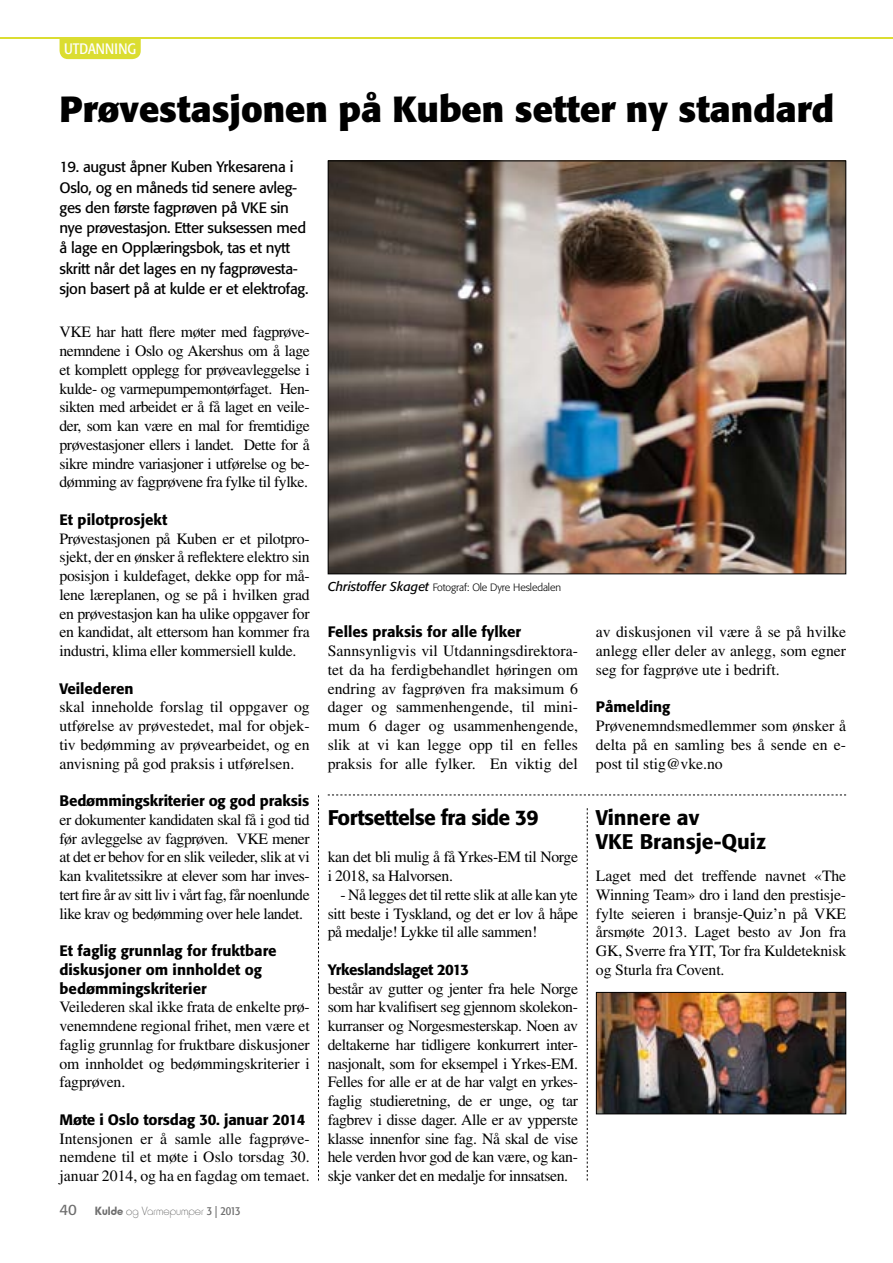
<style>
.page{position:relative;width:893px;height:1263px;background:#fff}
.page>*{position:absolute;margin:0;border:0;box-sizing:border-box;transform-origin:0 0}
.t1{font:700 36px "Formata";color:#000}
.t2{font:500 21px/24px "Formata";letter-spacing:-.01em;color:#000}
.t3{font:500 21px "Formata";letter-spacing:-.03em;color:#000}
.t4{font:15.75px/18.8px "Times";letter-spacing:-.01em;color:#000;text-align:justify}
.t5{font:15px/20.2px "Formata";letter-spacing:-.02em;color:#000}
.t6{font:500 15px/18.8px "Formata";color:#000}
.t7{font:500 15px "Formata";letter-spacing:-.025em;color:#000}
.t8{font:condensed 15px "Formata";color:#fff}
.t9{font:100 12px "Hammer";color:#565655}
.t10{font:300 10.5px "Formata";letter-spacing:-.01em;color:#000}
.s1{font-family:"Formata";font-weight:400;font-size:15px;color:#6e6e6e}
.s2{font-family:"Hammer Fat";font-weight:400;color:#6e6e6e}
.s3{font-family:"Formata";font-weight:400;font-stretch:condensed;color:#6e6e6e}
.s4{font-weight:400;font-style:italic;font-size:12.75px}
</style>
<div class="page">
<hr style="left:0;top:37px;width:893px;height:2px;background:#dbdd31">
<img style="left:330px;top:163px;width:514px;height:409px">
<img style="left:598px;top:994px;width:246px;height:118px">
<div style="left:596px;top:992px;width:250px;height:122px;border:1px solid #000"></div>
<svg style="left:328px;top:795px;width:518px;height:1px"></svg>
<svg style="left:318px;top:795px;width:1px;height:385px"></svg>
<svg style="left:587px;top:808px;width:1px;height:372px"></svg>
<div style="left:60px;top:39px;width:81px;height:20px;background:#dbdd31"></div>
<p class="t8" style="left:64px;top:40px;width:9px">UTDANNING</p>
<h1 class="t1" style="left:60px;top:87px;width:776px">Prøvestasjonen på Kuben setter ny standard</h1>
<p class="t5" style="left:60px;top:157px;width:250px">19. august åpner Kuben Yrkesarena i Oslo, og en måneds tid senere avleg&shy;ges den første fagprøven på VKE sin nye prøvestasjon. Etter suksessen med å lage en Opplæringsbok, tas et nytt skritt når det lages en ny fagprøvesta&shy;sjon basert på at kulde er et elektrofag.</p>
<p class="t4" style="left:60px;top:323px;width:252px">VKE har hatt flere møter med fagprøve&shy;nemndene i Oslo og Akershus om å lage et komplett opplegg for prøveavleggelse i kulde- og varmepumpemontørfaget. Hen&shy;sikten med arbeidet er å få laget en veile&shy;der, som kan være en mal for fremtidige prøvestasjoner ellers i landet. Dette for å sikre mindre variasjoner i utførelse og be&shy;dømming av fagprøvene fra fylke til fylke.</p>
<p class="t6" style="left:60px;top:510px;width:109px">Et pilotprosjekt</p>
<p class="t4" style="left:60px;top:529px;width:252px">Prøvestasjonen på Kuben er et pilotpro&shy;sjekt, der en ønsker å reflektere elektro sin posisjon i kuldefaget, dekke opp for må&shy;lene læreplanen, og se på i hvilken grad en prøvestasjon kan ha ulike oppgaver for en kandidat, alt ettersom han kommer fra industri, klima eller kommersiell kulde.</p>
<p class="t6" style="left:60px;top:679px;width:76px">Veilederen</p>
<p class="t4" style="left:60px;top:698px;width:252px">skal inneholde forslag til oppgaver og utførelse av prøvestedet, mal for objek&shy;tiv bedømming av prøvearbeidet, og en anvisning på god praksis i utførelsen.</p>
<p class="t6" style="left:60px;top:791px;width:251px">Bedømmingskriterier og god praksis</p>
<p class="t4" style="left:60px;top:810px;width:252px">er dokumenter kandidaten skal få i god tid før avleggelse av fagprøven. VKE mener at det er behov for en slik veileder, slik at vi kan kvalitetssikre at elever som har inves&shy;tert fire år av sitt liv i vårt fag, får noenlunde like krav og bedømming over hele landet.</p>
<p class="t6" style="left:60px;top:941px;width:219px">Et faglig grunnlag for fruktbare diskusjoner om innholdet og bedømmingskriterier</p>
<p class="t4" style="left:60px;top:998px;width:252px">Veilederen skal ikke frata de enkelte prø&shy;venemndene regional frihet, men være et faglig grunnlag for fruktbare diskusjoner om innholdet og bedømmingskriterier i fagprøven.</p>
<p class="t6" style="left:60px;top:1110px;width:247px">Møte i Oslo torsdag 30. januar 2014</p>
<p class="t4" style="left:60px;top:1129px;width:252px">Intensjonen er å samle alle fagprøve&shy;nemdene til et møte i Oslo torsdag 30. januar 2014, og ha en fagdag om temaet.</p>
<p class="t9" style="left:59px;top:1203px;width:183px"><span class="s1">40</span> <span class="s2">Kulde</span> og Varmepumper <span class="s3">3 | 2013</span></p>
<p class="t10" style="left:328px;top:581px;width:235px"><span class="s4">Christoffer Skaget</span> Fotograf: Ole Dyre Hesledalen</p>
<p class="t6" style="left:328px;top:623px;width:195px">Felles praksis for alle fylker</p>
<p class="t4" style="left:328px;top:641px;width:252px">Sannsynligvis vil Utdanningsdirektora&shy;tet da ha ferdigbehandlet høringen om endring av fagprøven fra maksimum 6 dager og sammenhengende, til mini&shy;mum 6 dager og usammenhengende, slik at vi kan legge opp til en felles praksis for alle fylker. En viktig del</p>
<h2 class="t3" style="left:328px;top:804px;width:212px">Fortsettelse fra side 39</h2>
<p class="t4" style="left:328px;top:848px;width:252px">kan det bli mulig å få Yrkes-EM til Norge i 2018, sa Halvorsen.</p>
<p class="t4" style="left:328px;top:885px;width:252px;text-indent:13px">- Nå legges det til rette slik at alle kan yte sitt beste i Tyskland, og det er lov å håpe på medalje! Lykke til alle sammen!</p>
<p class="t7" style="left:328px;top:960px;width:143px">Yrkeslandslaget 2013</p>
<p class="t4" style="left:328px;top:979px;width:252px">består av gutter og jenter fra hele Norge som har kvalifisert seg gjennom skolekon&shy;kurranser og Norgesmesterskap. Noen av deltakerne har tidligere konkurrert inter&shy;nasjonalt, som for eksempel i Yrkes-EM.<br>Felles for alle er at de har valgt en yrkes&shy;faglig studieretning, de er unge, og tar fagbrev i disse dager. Alle er av ypperste klasse innenfor sine fag. Nå skal de vise hele verden hvor god de kan være, og kan&shy;skje vanker det en medalje for innsatsen.</p>
<p class="t4" style="left:596px;top:623px;width:252px">av diskusjonen vil være å se på hvilke anlegg eller deler av anlegg, som egner seg for fagprøve ute i bedrift.</p>
<p class="t6" style="left:596px;top:698px;width:76px">Påmelding</p>
<p class="t4" style="left:596px;top:716px;width:252px">Prøvenemndsmedlemmer som ønsker å delta på en samling bes å sende en e&shy;post til stig@vke.no</p>
<h2 class="t2" style="left:596px;top:805px;width:172px">Vinnere av<br>VKE Bransje-Quiz</h2>
<p class="t4" style="left:596px;top:866px;width:252px">Laget med det treffende navnet «The Winning Team» dro i land den prestisje&shy;fylte seieren i bransje-Quiz’n på VKE årsmøte 2013. Laget besto av Jon fra GK, Sverre fra YIT, Tor fra Kuldeteknisk og Sturla fra Covent.</p>
</div>
